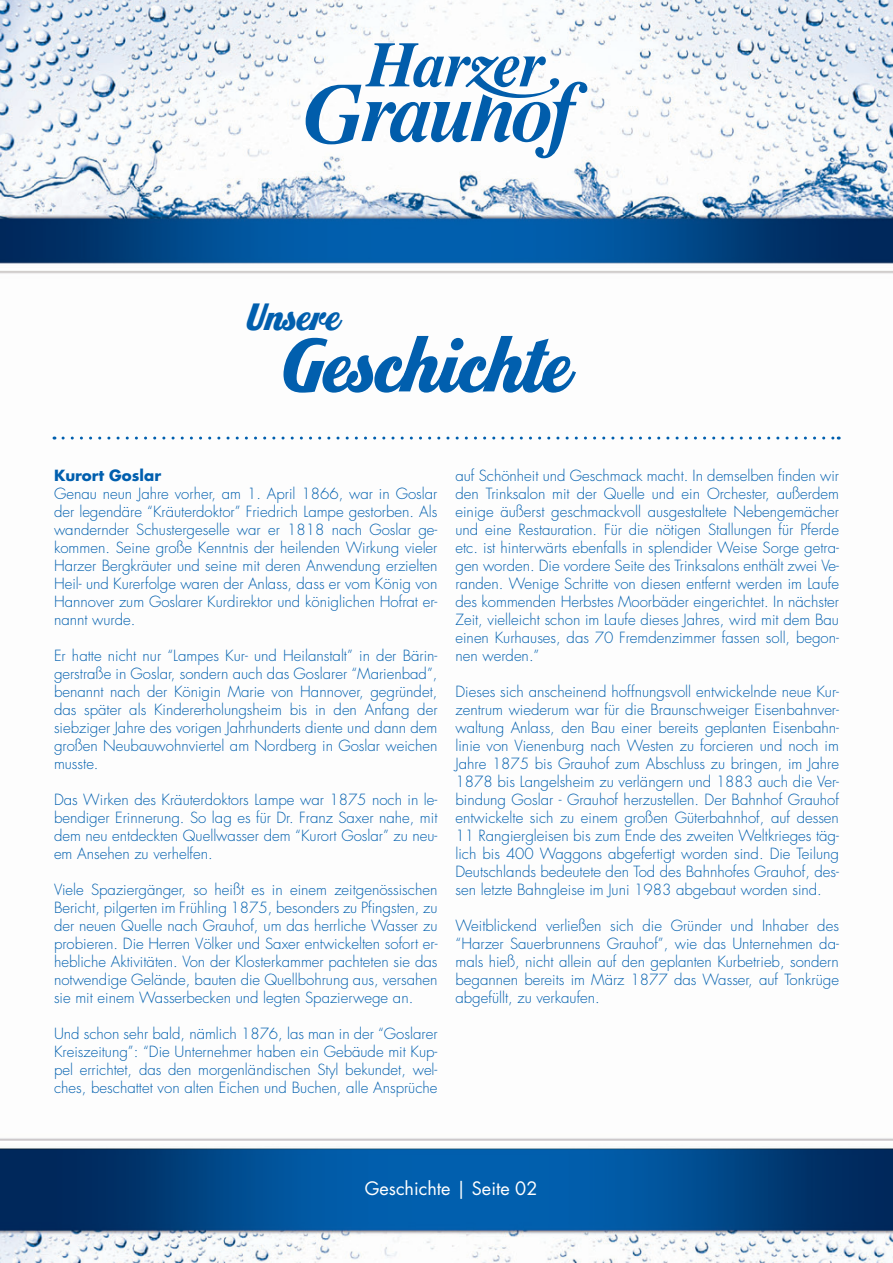
<style>
.page{position:relative;width:893px;height:1263px;background:#fff}
.page>*{position:absolute;margin:0;border:0;box-sizing:border-box;transform-origin:0 0}
.t1{font:82.05px "Home Run Sanscript";color:#015fae}
.t2{font:41.55px "Home Run Sanscript";color:#015fae}
.t3{font:18px "Futura";color:#fff}
.t4{font:300 15px/18px "Futura";color:#015fae;text-align:justify}
.t5{font:700 15px "Futura";color:#015fae}
</style>
<div class="page">
<img style="left:0;top:0;width:893px;height:1263px">
<svg style="left:306px;top:43px;width:281px;height:115px"></svg>
<svg style="left:63px;top:437px;width:776px;height:3px"></svg>
<h2 class="t2" style="left:246px;top:291px;width:97px">Unsere</h2>
<h1 class="t1" style="left:283px;top:315px;width:292px">Geschichte</h1>
<p class="t5" style="left:54px;top:465px;width:109px">Kurort Goslar</p>
<p class="t4" style="left:54px;top:485px;width:385px">Genau neun Jahre vorher, am 1. April 1866, war in Goslar der legendäre “Kräuterdoktor” Friedrich Lampe gestorben. Als wandernder Schustergeselle war er 1818 nach Goslar ge&shy;kommen. Seine große Kenntnis der heilenden Wirkung vieler Harzer Bergkräuter und seine mit deren Anwendung erzielten Heil- und Kurerfolge waren der Anlass, dass er vom König von Hannover zum Goslarer Kurdirektor und königlichen Hofrat er&shy;nannt wurde.</p>
<p class="t4" style="left:54px;top:647px;width:385px">Er hatte nicht nur “Lampes Kur- und Heilanstalt” in der Bärin&shy;gerstraße in Goslar, sondern auch das Goslarer “Marienbad”, benannt nach der Königin Marie von Hannover, gegründet, das später als Kindererholungsheim bis in den Anfang der siebziger Jahre des vorigen Jahrhunderts diente und dann dem großen Neubauwohnviertel am Nordberg in Goslar weichen musste.</p>
<p class="t4" style="left:54px;top:791px;width:385px">Das Wirken des Kräuterdoktors Lampe war 1875 noch in le&shy;bendiger Erinnerung. So lag es für Dr. Franz Saxer nahe, mit dem neu entdeckten Quellwasser dem “Kurort Goslar” zu neu&shy;em Ansehen zu verhelfen.</p>
<p class="t4" style="left:54px;top:881px;width:385px">Viele Spaziergänger, so heißt es in einem zeitgenössischen Bericht, pilgerten im Frühling 1875, besonders zu Pfingsten, zu der neuen Quelle nach Grauhof, um das herrliche Wasser zu probieren. Die Herren Völker und Saxer entwickelten sofort er&shy;hebliche Aktivitäten. Von der Klosterkammer pachteten sie das notwendige Gelände, bauten die Quellbohrung aus, versahen sie mit einem Wasserbecken und legten Spazierwege an.</p>
<p class="t4" style="left:54px;top:1025px;width:385px">Und schon sehr bald, nämlich 1876, las man in der “Goslarer Kreiszeitung”: “Die Unternehmer haben ein Gebäude mit Kup&shy;pel errichtet, das den morgenländischen Styl bekundet, wel&shy;ches, beschattet von alten Eichen und Buchen, alle Ansprüche</p>
<p class="t4" style="left:455px;top:467px;width:385px">auf Schönheit und Geschmack macht. In demselben finden wir den Trinksalon mit der Quelle und ein Orchester, außerdem einige äußerst geschmackvoll ausgestaltete Nebengemächer und eine Restauration. Für die nötigen Stallungen für Pferde etc. ist hinterwärts ebenfalls in splendider Weise Sorge getra&shy;gen worden. Die vordere Seite des Trinksalons enthält zwei Ve&shy;randen. Wenige Schritte von diesen entfernt werden im Laufe des kommenden Herbstes Moorbäder eingerichtet. In nächster Zeit, vielleicht schon im Laufe dieses Jahres, wird mit dem Bau einen Kurhauses, das 70 Fremdenzimmer fassen soll, begon&shy;nen werden.”</p>
<p class="t4" style="left:455px;top:683px;width:385px">Dieses sich anscheinend hoffnungsvoll entwickelnde neue Kur&shy;zentrum wiederum war für die Braunschweiger Eisenbahnver&shy;waltung Anlass, den Bau einer bereits geplanten Eisenbahn&shy;linie von Vienenburg nach Westen zu forcieren und noch im Jahre 1875 bis Grauhof zum Abschluss zu bringen, im Jahre 1878 bis Langelsheim zu verlängern und 1883 auch die Ver&shy;bindung Goslar - Grauhof herzustellen. Der Bahnhof Grauhof entwickelte sich zu einem großen Güterbahnhof, auf dessen 11 Rangiergleisen bis zum Ende des zweiten Weltkrieges täg&shy;lich bis 400 Waggons abgefertigt worden sind. Die Teilung Deutschlands bedeutete den Tod des Bahnhofes Grauhof, des&shy;sen letzte Bahngleise im Juni 1983 abgebaut worden sind.</p>
<p class="t4" style="left:455px;top:917px;width:385px">Weitblickend verließen sich die Gründer und Inhaber des “Harzer Sauerbrunnens Grauhof”, wie das Unternehmen da&shy;mals hieß, nicht allein auf den geplanten Kurbetrieb, sondern begannen bereits im März 1877 das Wasser, auf Tonkrüge abgefüllt, zu verkaufen.</p>
<p class="t3" style="left:365px;top:1177px;width:174px">Geschichte | Seite 02</p>
</div>
